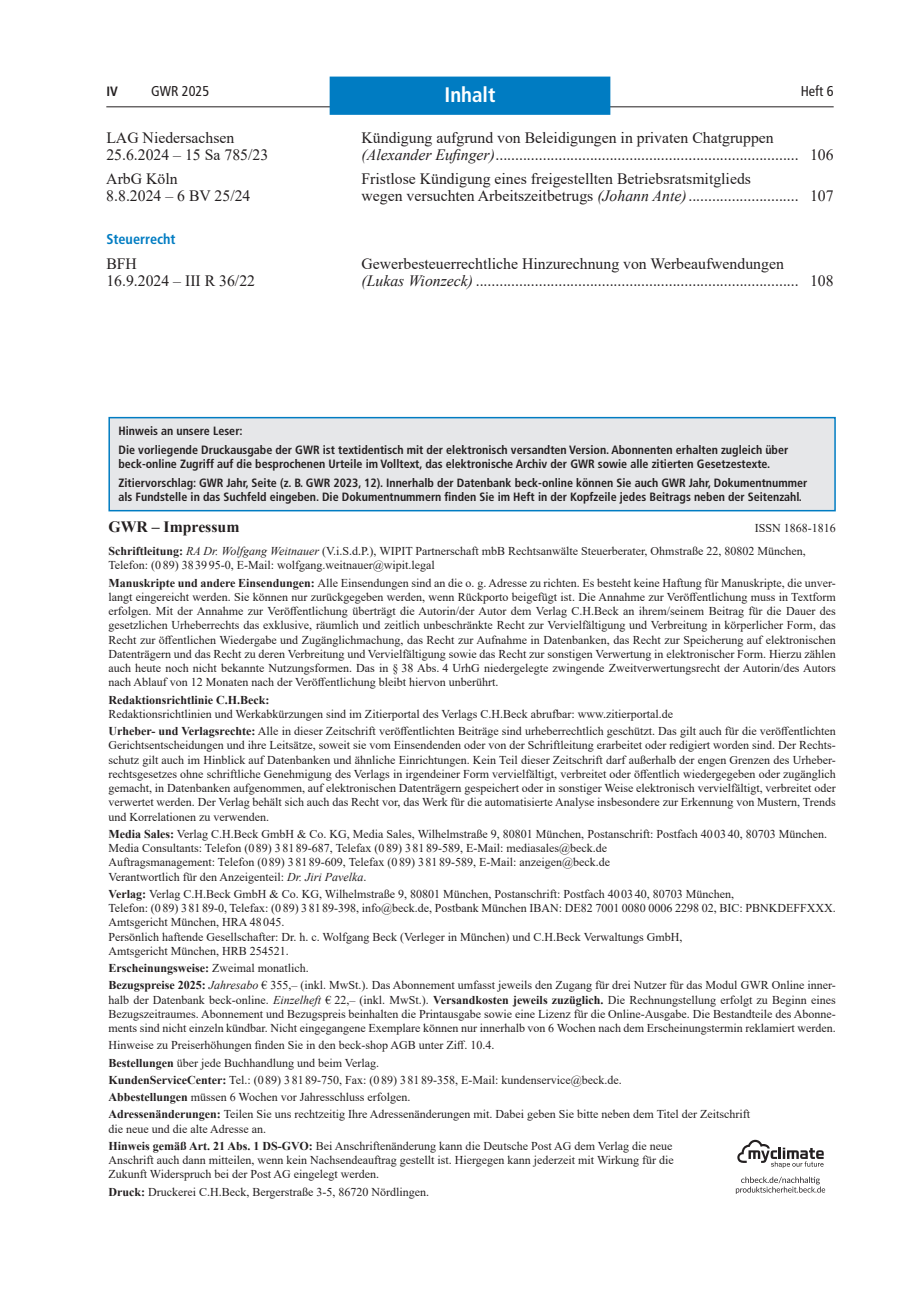
<style>
.page{position:relative;width:906px;height:1289px;background:#fff}
.page>*{position:absolute;margin:0;border:0;box-sizing:border-box;transform-origin:0 0}
.t1{font:700 condensed 21px "Frutiger LT Std";color:#fff}
.t2{font:15.75px/17.2px "Times New Roman";color:#231f20}
.t3{font:700 15.75px "Times New Roman";color:#231f20}
.t4{font:condensed 14.25px "Frutiger LT Std";color:#231f20}
.t5{font:700 condensed 14.25px "Frutiger LT Std";color:#007cc2}
.t6{font:700 condensed 13.5px "Frutiger LT Std";color:#231f20}
.t7{font:12px/14.2px "Times New Roman";color:#231f20}
.t8{font:700 condensed 12px/18.6px "Frutiger LT Com";color:#231f20}
.t9{font:700 12px "Times New Roman";color:#231f20}
.s1{font-style:italic}
.s2{font-weight:700}
</style>
<div class="page">
<hr style="left:106px;top:106px;width:727px;height:1px;background:#231f20">
<div style="left:330px;top:77px;width:280px;height:38px;background:#007cc2"></div>
<svg style="left:737px;top:1139px;width:86px;height:28px"></svg>
<svg style="left:736px;top:1176px;width:89px;height:17px"></svg>
<div style="left:109px;top:417px;width:726px;height:93px;background:#e6e7e9"></div>
<div style="left:108px;top:417px;width:728px;height:94px;border:2px solid #007cc2"></div>
<p class="t6" style="left:106px;top:84px;width:13px">IV</p>
<p class="t4" style="left:151px;top:83px;width:60px">GWR 2025</p>
<h1 class="t1" style="left:444px;top:82px;width:52px">Inhalt</h1>
<p class="t4" style="left:800px;top:83px;width:34px">Heft 6</p>
<h2 class="t2" style="left:106px;top:128px;width:163px">LAG Niedersachsen<br>25.6.2024 – 15 Sa 785/23</h2>
<h2 class="t2" style="left:361px;top:128px;width:473px">Kündigung aufgrund von Beleidigungen in privaten Chatgruppen <span class="s1">(Alexander Eufinger)</span>............................................................................. 106</h2>
<h2 class="t2" style="left:106px;top:169px;width:146px">ArbG Köln<br>8.8.2024 – 6 BV 25/24</h2>
<h2 class="t2" style="left:361px;top:169px;width:473px">Fristlose Kündigung eines freigestellten Betriebsratsmitglieds<br>wegen versuchten Arbeitszeitbetrugs <span class="s1">(Johann Ante)</span>............................ 107</h2>
<p class="t5" style="left:106px;top:231px;width:71px">Steuerrecht</p>
<h2 class="t2" style="left:106px;top:254px;width:150px">BFH<br>16.9.2024 – III R 36/22</h2>
<h2 class="t2" style="left:361px;top:254px;width:473px">Gewerbesteuerrechtliche Hinzurechnung von Werbeaufwendungen<br><span class="s1">(Lukas Wionzeck)</span> .................................................................................. 108</h2>
<p class="t8" style="left:118px;top:422px;width:671px">Hinweis an unsere Leser:<br>Die vorliegende Druckausgabe der GWR ist textidentisch mit der elektronisch versandten Version. Abonnenten erhalten zugleich über</p>
<p class="t8" style="left:118px;top:455px;width:690px">beck-online Zugriff auf die besprochenen Urteile im Volltext, das elektronische Archiv der GWR sowie alle zitierten Gesetzestexte.<br>Zitiervorschlag: GWR Jahr, Seite (z. B. GWR 2023, 12). Innerhalb der Datenbank beck-online können Sie auch GWR Jahr, Dokumentnummer</p>
<p class="t8" style="left:118px;top:488px;width:685px">als Fundstelle in das Suchfeld eingeben. Die Dokumentnummern finden Sie im Heft in der Kopfzeile jedes Beitrags neben der Seitenzahl.</p>
<h2 class="t3" style="left:108px;top:515px;width:132px">GWR – Impressum</h2>
<p class="t7" style="left:108px;top:516px;width:729px;line-height:22.8px;text-indent:646px">ISSN 1868-1816<br><span class="s2">Schriftleitung:</span> <span class="s1">RA Dr. Wolfgang Weitnauer</span> (V.i.S.d.P.), WIPIT Partnerschaft mbB Rechtsanwälte Steuerberater, Ohmstraße 22, 80802 München,</p>
<p class="t7" style="left:108px;top:556px;width:729px;line-height:17.2px">Telefon: (089) 383995-0, E-Mail: wolfgang.weitnauer@wipit.legal<br><span class="s2">Manuskripte und andere Einsendungen:</span> Alle Einsendungen sind an die o. g. Adresse zu richten. Es besteht keine Haftung für Manuskripte, die unver-</p>
<p class="t7" style="left:108px;top:589px;width:729px;text-align:justify">langt eingereicht werden. Sie können nur zurückgegeben werden, wenn Rückporto beigefügt ist. Die Annahme zur Veröffentlichung muss in Textform erfolgen. Mit der Annahme zur Veröffentlichung überträgt die Autorin/der Autor dem Verlag C.H.Beck an ihrem/seinem Beitrag für die Dauer des gesetzlichen Urheberrechts das exklusive, räumlich und zeitlich unbeschränkte Recht zur Vervielfältigung und Verbreitung in körperlicher Form, das Recht zur öffentlichen Wiedergabe und Zugänglichmachung, das Recht zur Aufnahme in Datenbanken, das Recht zur Speicherung auf elektronischen Datenträgern und das Recht zu deren Verbreitung und Vervielfältigung sowie das Recht zur sonstigen Verwertung in elektronischer Form. Hierzu zählen auch heute noch nicht bekannte Nutzungsformen. Das in § 38 Abs. 4 UrhG niedergelegte zwingende Zweitverwertungsrecht der Autorin/des Autors nach Ablauf von 12 Monaten nach der Veröffentlichung bleibt hiervon unberührt.</p>
<p class="t9" style="left:108px;top:691px;width:163px">Redaktionsrichtlinie C.H.Beck:</p>
<p class="t7" style="left:108px;top:704px;width:729px;line-height:17.2px">Redaktionsrichtlinien und Werkabkürzungen sind im Zitierportal des Verlags C.H.Beck abrufbar: www.zitierportal.de<br><span class="s2">Urheber- und Verlagsrechte:</span> Alle in dieser Zeitschrift veröffentlichten Beiträge sind urheberrechtlich geschützt. Das gilt auch für die veröffentlichten</p>
<p class="t7" style="left:108px;top:737px;width:729px;text-align:justify">Gerichtsentscheidungen und ihre Leitsätze, soweit sie vom Einsendenden oder von der Schriftleitung erarbeitet oder redigiert worden sind. Der Rechts&shy;schutz gilt auch im Hinblick auf Datenbanken und ähnliche Einrichtungen. Kein Teil dieser Zeitschrift darf außerhalb der engen Grenzen des Urheber&shy;rechtsgesetzes ohne schriftliche Genehmigung des Verlags in irgendeiner Form vervielfältigt, verbreitet oder öffentlich wiedergegeben oder zugänglich gemacht, in Datenbanken aufgenommen, auf elektronischen Datenträgern gespeichert oder in sonstiger Weise elektronisch vervielfältigt, verbreitet oder verwertet werden. Der Verlag behält sich auch das Recht vor, das Werk für die automatisierte Analyse insbesondere zur Erkennung von Mustern, Trends und Korrelationen zu verwenden.</p>
<p class="t7" style="left:108px;top:826px;width:720px"><span class="s2">Media Sales:</span> Verlag C.H.Beck GmbH &amp; Co. KG, Media Sales, Wilhelmstraße 9, 80801 München, Postanschrift: Postfach 400340, 80703 München.<br>Media Consultants: Telefon (089) 3 8189-687, Telefax (089) 38189-589, E-Mail: mediasales@beck.de<br>Auftragsmanagement: Telefon (089) 38189-609, Telefax (089) 38189-589, E-Mail: anzeigen@beck.de<br>Verantwortlich für den Anzeigenteil: <span class="s1">Dr. Jiri Pavelka</span>.</p>
<p class="t7" style="left:108px;top:886px;width:729px"><span class="s2">Verlag:</span> Verlag C.H.Beck GmbH &amp; Co. KG, Wilhelmstraße 9, 80801 München, Postanschrift: Postfach 400340, 80703 München,<br>Telefon: (0 89) 38189-0, Telefax: (0 89) 38189-398, info@beck.de, Postbank München IBAN: DE82 7001 0080 0006 2298 02, BIC: PBNKDEFFXXX.<br>Amtsgericht München, HRA 48045.<br>Persönlich haftende Gesellschafter: Dr. h. c. Wolfgang Beck (Verleger in München) und C.H.Beck Verwaltungs GmbH,<br>Amtsgericht München, HRB 254521.</p>
<p class="t7" style="left:108px;top:959px;width:729px;line-height:17.2px"><span class="s2">Erscheinungsweise:</span> Zweimal monatlich.<br><span class="s2">Bezugspreise 2025:</span> <span class="s1">Jahresabo</span> € 355,– (inkl. MwSt.). Das Abonnement umfasst jeweils den Zugang für drei Nutzer für das Modul GWR Online inner-</p>
<p class="t7" style="left:108px;top:992px;width:729px;text-align:justify">halb der Datenbank beck-online. <span class="s1">Einzelheft</span> € 22,– (inkl. MwSt.). <span class="s2">Versandkosten jeweils zuzüglich.</span> Die Rechnungstellung erfolgt zu Beginn eines Bezugszeitraumes. Abonnement und Bezugspreis beinhalten die Printausgabe sowie eine Lizenz für die Online-Ausgabe. Die Bestandteile des Abonne&shy;ments sind nicht einzeln kündbar. Nicht eingegangene Exemplare können nur innerhalb von 6 Wochen nach dem Erscheinungstermin reklamiert werden.</p>
<p class="t7" style="left:108px;top:1036px;width:643px;line-height:17.2px">Hinweise zu Preiserhöhungen finden Sie in den beck-shop AGB unter Ziff. 10.4.<br><span class="s2">Bestellungen</span> über jede Buchhandlung und beim Verlag.<br><span class="s2">KundenServiceCenter:</span> Tel.: (089) 3 8189-750, Fax: (089) 3 8189-358, E-Mail: kundenservice@beck.de.<br><span class="s2">Abbestellungen</span> müssen 6 Wochen vor Jahresschluss erfolgen.<br><span class="s2">Adressenänderungen:</span> Teilen Sie uns rechtzeitig Ihre Adressenänderungen mit. Dabei geben Sie bitte neben dem Titel der Zeitschrift</p>
<p class="t7" style="left:108px;top:1119px;width:565px;line-height:17.2px">die neue und die alte Adresse an.<br><span class="s2">Hinweis gemäß Art. 21 Abs. 1 DS-GVO:</span> Bei Anschriftenänderung kann die Deutsche Post AG dem Verlag die neue</p>
<p class="t7" style="left:108px;top:1152px;width:567px">Anschrift auch dann mitteilen, wenn kein Nachsendeauftrag gestellt ist. Hiergegen kann jederzeit mit Wirkung für die<br>Zukunft Widerspruch bei der Post AG eingelegt werden.</p>
<p class="t7" style="left:108px;top:1183px;width:322px"><span class="s2">Druck:</span> Druckerei C.H.Beck, Bergerstraße 3-5, 86720 Nördlingen.</p>
</div>
